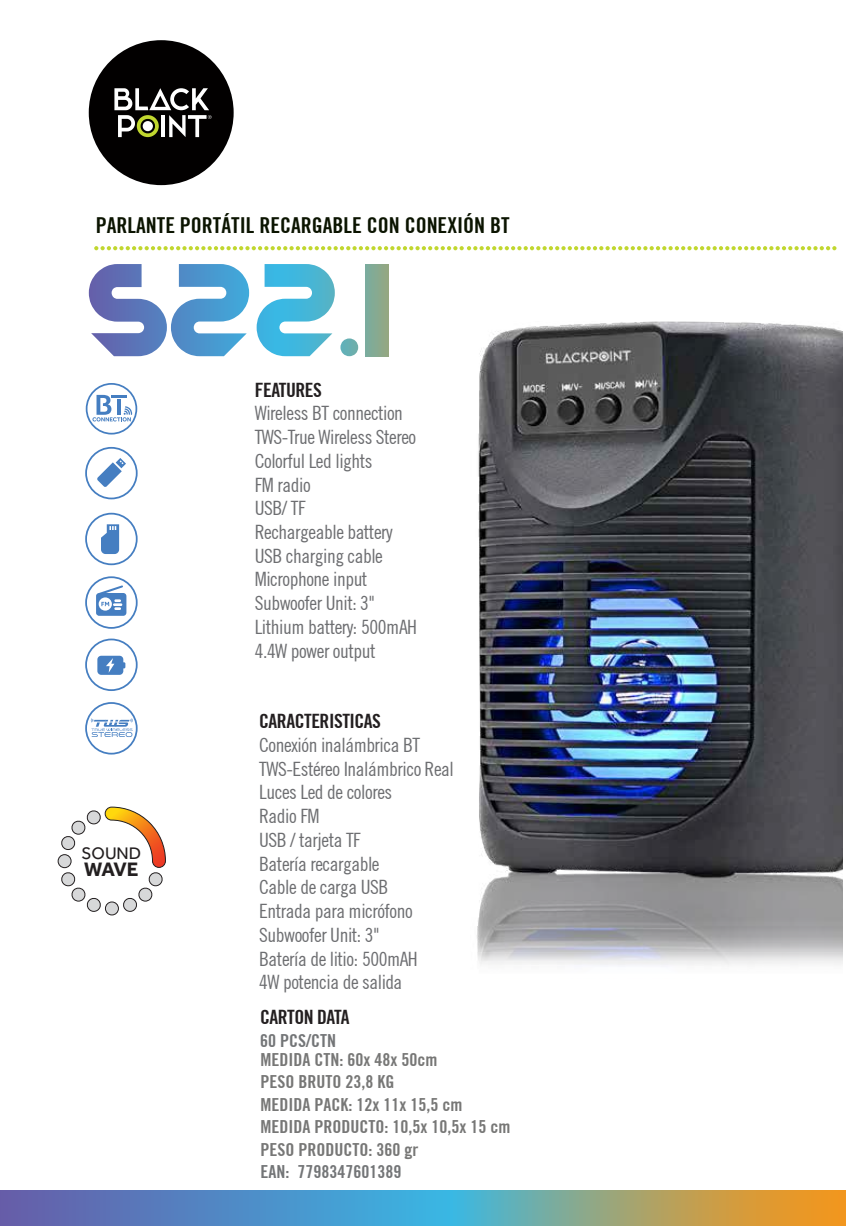
<style>
.page{position:relative;width:846px;height:1226px;background:#fff}
.page>*{position:absolute;margin:0;border:0;box-sizing:border-box;transform-origin:0 0}
.t1{font:700 condensed 22.05px "Trade Gothic No.20";color:#0b1400}
.t2{font:700 20.1px "Effra";color:#231f20}
.t3{font:condensed 19.8px/23.7px "Trade Gothic No.18";letter-spacing:-.025em;color:#6d6e71}
.t4{font:700 condensed 19.8px "Trade Gothic No.20";letter-spacing:-.025em;color:#231f20}
.t5{font:700 condensed 18px/22.5px "Trade Gothic No.20";color:#777776}
.t6{font:700 condensed 18px "Trade Gothic No.20";color:#737577}
.t7{font:17.25px "Effra";color:#231f20}
</style>
<div class="page">
<svg style="left:0;top:1190px;width:846px;height:36px;background:#78959d"></svg>
<svg style="left:94px;top:246px;width:743px;height:4px"></svg>
<div style="left:89px;top:40px;width:145px;height:145px;background:#020000;border-radius:50%"></div>
<svg style="left:114px;top:88px;width:98px;height:49px"></svg>
<svg style="left:57px;top:806px;width:109px;height:109px"></svg>
<svg style="left:85px;top:447px;width:53px;height:52px"></svg>
<svg style="left:85px;top:513px;width:53px;height:52px"></svg>
<svg style="left:85px;top:576px;width:53px;height:53px"></svg>
<svg style="left:85px;top:638px;width:53px;height:53px"></svg>
<svg style="left:86px;top:383px;width:51px;height:51px"></svg>
<svg style="left:85px;top:702px;width:53px;height:52px"></svg>
<img style="left:477px;top:321px;width:365px;height:644px">
<svg style="left:89px;top:264px;width:160px;height:92px"></svg>
<svg style="left:257px;top:264px;width:101px;height:92px"></svg>
<div style="left:366px;top:264px;width:22px;height:92px;background:linear-gradient(to right,#7aac9e,#93a884)"></div>
<p class="t1" style="left:96px;top:212px;width:415px">PARLANTE PORTÁTIL RECARGABLE CON CONEXIÓN BT</p>
<p class="t7" style="left:81px;top:842px;width:61px">SOUND</p>
<p class="t2" style="left:84px;top:857px;width:56px">WAVE</p>
<p class="t4" style="left:255px;top:377px;width:69px">FEATURES</p>
<p class="t3" style="left:255px;top:401px;width:164px">Wireless BT connection<br>TWS-True Wireless Stereo<br>Colorful Led lights<br>FM radio<br>USB/ TF<br>Rechargeable battery<br>USB charging cable<br>Microphone input<br>Subwoofer Unit: 3"<br>Lithium battery: 500mAH<br>4.4W power output</p>
<p class="t4" style="left:259px;top:709px;width:123px">CARACTERISTICAS</p>
<p class="t3" style="left:259px;top:733px;width:196px">Conexión inalámbrica BT<br>TWS-Estéreo Inalámbrico Real<br>Luces Led de colores<br>Radio FM<br>USB / tarjeta TF<br>Batería recargable<br>Cable de carga USB<br>Entrada para micrófono<br>Subwoofer Unit: 3"<br>Batería de litio: 500mAH<br>4W potencia de salida</p>
<p class="t4" style="left:260px;top:1005px;width:91px">CARTON DATA</p>
<p class="t6" style="left:260px;top:1029px;width:77px">60 PCS/CTN</p>
<p class="t5" style="left:260px;top:1048px;width:251px">MEDIDA CTN: 60x 48x 50cm<br>PESO BRUTO 23,8 KG<br>MEDIDA PACK: 12x 11x 15,5 cm<br>MEDIDA PRODUCTO: 10,5x 10,5x 15 cm<br>PESO PRODUCTO: 360 gr</p>
<p class="t6" style="left:260px;top:1160px;width:142px">EAN: 7798347601389</p>
</div>
